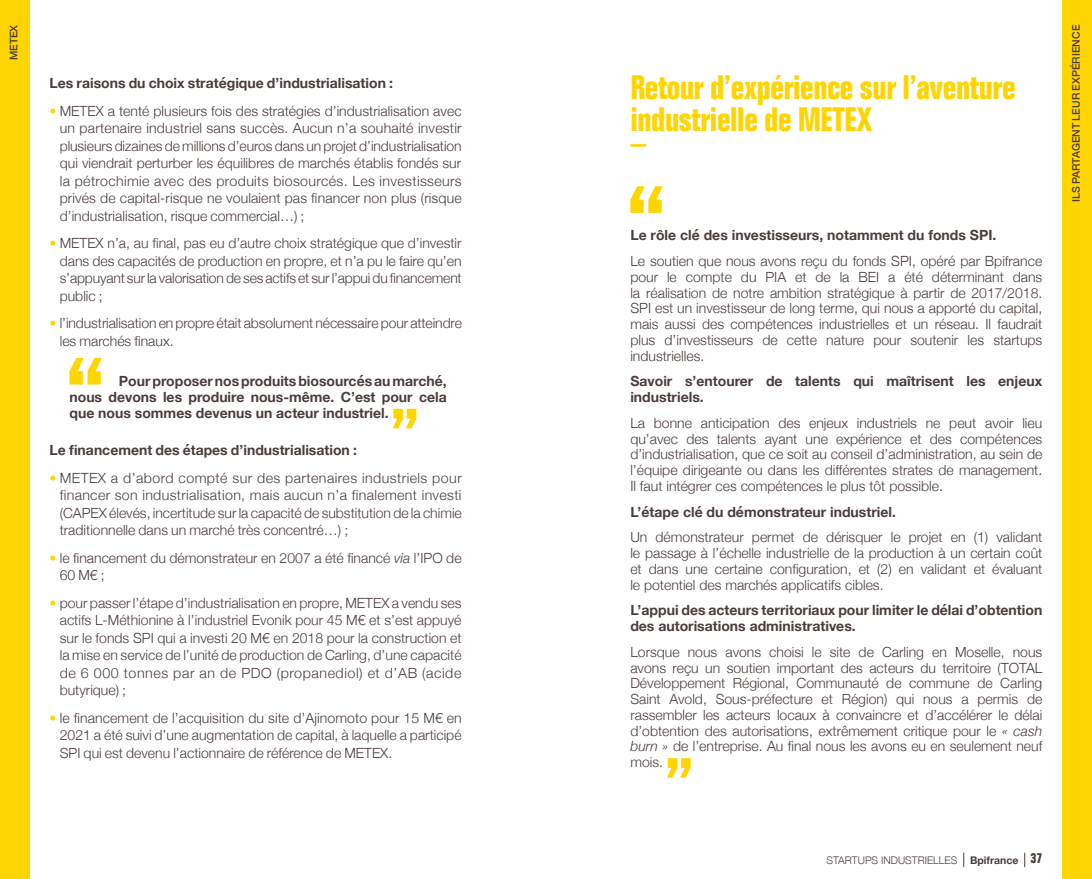
<style>
.page{position:relative;width:1092px;height:879px;background:#fff}
.page>*{position:absolute;margin:0;border:0;box-sizing:border-box;transform-origin:0 0}
.t1{font:700 condensed 33.25px/31.5px "Folio";letter-spacing:-.01em;color:#ffd500}
.t2{font:300 14px/17.5px "Helvetica Neue";color:#4b3d3c;text-align:justify}
.t3{font:700 14px/15.8px "Helvetica Neue";color:#4b3d3c}
.t4{font:300 10.5px "Helvetica Neue";color:#4b3d3c}
.t5{font:500 10.5px "Helvetica Neue";color:#4b3d3c}
.s1{color:#ffd500}
.s2{font-style:italic}
.s3{font-weight:700}
.s4{font-family:"Folio";font-weight:700;font-stretch:condensed;font-size:14px}
</style>
<div class="page">
<div style="left:1062px;top:0;width:29px;height:878px;background:#ffd500"></div>
<div style="left:0;top:0;width:30px;height:878px;background:#ffd500"></div>
<svg style="left:69px;top:358px;width:33px;height:26px"></svg>
<svg style="left:393px;top:408px;width:23px;height:20px"></svg>
<hr style="left:630px;top:144px;width:16px;height:3px;background:#ffd500">
<svg style="left:630px;top:186px;width:32px;height:27px"></svg>
<svg style="left:667px;top:758px;width:23px;height:19px"></svg>
<svg style="left:963px;top:852px;width:1px;height:14px"></svg>
<svg style="left:1024px;top:852px;width:1px;height:14px"></svg>
<p class="t5" style="left:5px;top:60px;width:37px;rotate:-90deg">METEX</p>
<p class="t3" style="left:50px;top:76px;width:345px">Les raisons du choix stratégique d’industrialisation :</p>
<p class="t2" style="left:60px;top:101px;width:403px;text-indent:-10px"><span class="s1">•</span> METEX a tenté plusieurs fois des stratégies d’industrialisation avec un partenaire industriel sans succès. Aucun n’a souhaité investir plusieurs dizaines de millions d’euros dans un projet d’industrialisation qui viendrait perturber les équilibres de marchés établis fondés sur la pétrochimie avec des produits biosourcés. Les investisseurs privés de capital-risque ne voulaient pas financer non plus (risque d’industrialisation, risque commercial…) ;</p>
<p class="t2" style="left:60px;top:233px;width:403px;text-indent:-10px"><span class="s1">•</span> METEX n’a, au final, pas eu d’autre choix stratégique que d’investir dans des capacités de production en propre, et n’a pu le faire qu’en s’appuyant sur la valorisation de ses actifs et sur l’appui du financement public ;</p>
<p class="t2" style="left:60px;top:313px;width:403px;text-indent:-10px"><span class="s1">•</span> l’industrialisation en propre était absolument nécessaire pour atteindre les marchés finaux.</p>
<p class="t3" style="left:69px;top:373px;width:379px;text-align:justify;text-indent:49px">Pour proposer nos produits biosourcés au marché, nous devons les produire nous-même. C’est pour cela que nous sommes devenus un acteur industriel.</p>
<p class="t3" style="left:50px;top:442px;width:309px">Le financement des étapes d’industrialisation :</p>
<p class="t2" style="left:60px;top:467px;width:403px;text-indent:-10px"><span class="s1">•</span> METEX a d’abord compté sur des partenaires industriels pour financer son industrialisation, mais aucun n’a finalement investi (CAPEX élevés, incertitude sur la capacité de substitution de la chimie traditionnelle dans un marché très concentré…) ;</p>
<p class="t2" style="left:60px;top:547px;width:403px;text-indent:-10px"><span class="s1">•</span> le financement du démonstrateur en 2007 a été financé <span class="s2">via</span> l’IPO de<br>60 M€ ;</p>
<p class="t2" style="left:60px;top:592px;width:403px;text-indent:-10px"><span class="s1">•</span> pour passer l’étape d’industrialisation en propre, METEX a vendu ses actifs L-Méthionine à l’industriel Evonik pour 45 M€ et s’est appuyé sur le fonds SPI qui a investi 20 M€ en 2018 pour la construction et la mise en service de l’unité de production de Carling, d’une capacité de 6 000 tonnes par an de PDO (propanediol) et d’AB (acide butyrique) ;</p>
<p class="t2" style="left:60px;top:707px;width:403px;text-indent:-10px"><span class="s1">•</span> le financement de l’acquisition du site d’Ajinomoto pour 15 M€ en 2021 a été suivi d’une augmentation de capital, à laquelle a participé SPI qui est devenu l’actionnaire de référence de METEX.</p>
<h1 class="t1" style="left:630px;top:73px;width:387px">Retour d’expérience sur l’aventure industrielle de METEX</h1>
<p class="t3" style="left:630px;top:228px;width:367px">Le rôle clé des investisseurs, notamment du fonds SPI.</p>
<p class="t2" style="left:630px;top:252px;width:413px;line-height:15.8px">Le soutien que nous avons reçu du fonds SPI, opéré par Bpifrance pour le compte du PIA et de la BEI a été déterminant dans la réalisation de notre ambition stratégique à partir de 2017/2018.<br>SPI est un investisseur de long terme, qui nous a apporté du capital, mais aussi des compétences industrielles et un réseau. Il faudrait plus d’investisseurs de cette nature pour soutenir les startups industrielles.</p>
<p class="t3" style="left:630px;top:373px;width:413px">Savoir s’entourer de talents qui maîtrisent les enjeux industriels.</p>
<p class="t2" style="left:630px;top:414px;width:413px;line-height:15.8px">La bonne anticipation des enjeux industriels ne peut avoir lieu qu’avec des talents ayant une expérience et des compétences d’industrialisation, que ce soit au conseil d’administration, au sein de l’équipe dirigeante ou dans les différentes strates de management.<br>Il faut intégrer ces compétences le plus tôt possible.</p>
<p class="t3" style="left:630px;top:504px;width:267px">L’étape clé du démonstrateur industriel.</p>
<p class="t2" style="left:630px;top:528px;width:413px;line-height:15.8px">Un démonstrateur permet de dérisquer le projet en (1) validant le passage à l’échelle industrielle de la production à un certain coût et dans une certaine configuration, et (2) en validant et évaluant le potentiel des marchés applicatifs cibles.</p>
<p class="t3" style="left:630px;top:602px;width:413px">L’appui des acteurs territoriaux pour limiter le délai d’obtention des autorisations administratives.</p>
<p class="t2" style="left:630px;top:642px;width:413px;line-height:15.8px">Lorsque nous avons choisi le site de Carling en Moselle, nous avons reçu un soutien important des acteurs du territoire (TOTAL Développement Régional, Communauté de commune de Carling Saint Avold, Sous-préfecture et Région) qui nous a permis de rassembler les acteurs locaux à convaincre et d’accélérer le délai d’obtention des autorisations, extrêmement critique pour le <span class="s2">« cash burn »</span> de l’entreprise. Au final nous les avons eu en seulement neuf mois.</p>
<p class="t5" style="left:1067px;top:202px;width:179px;rotate:-90deg">ILS PARTAGENT LEUR EXPÉRIENCE</p>
<p class="t4" style="left:826px;top:850px;width:217px">STARTUPS INDUSTRIELLES <span class="s3">Bpifrance</span> <span class="s4">37</span></p>
</div>
